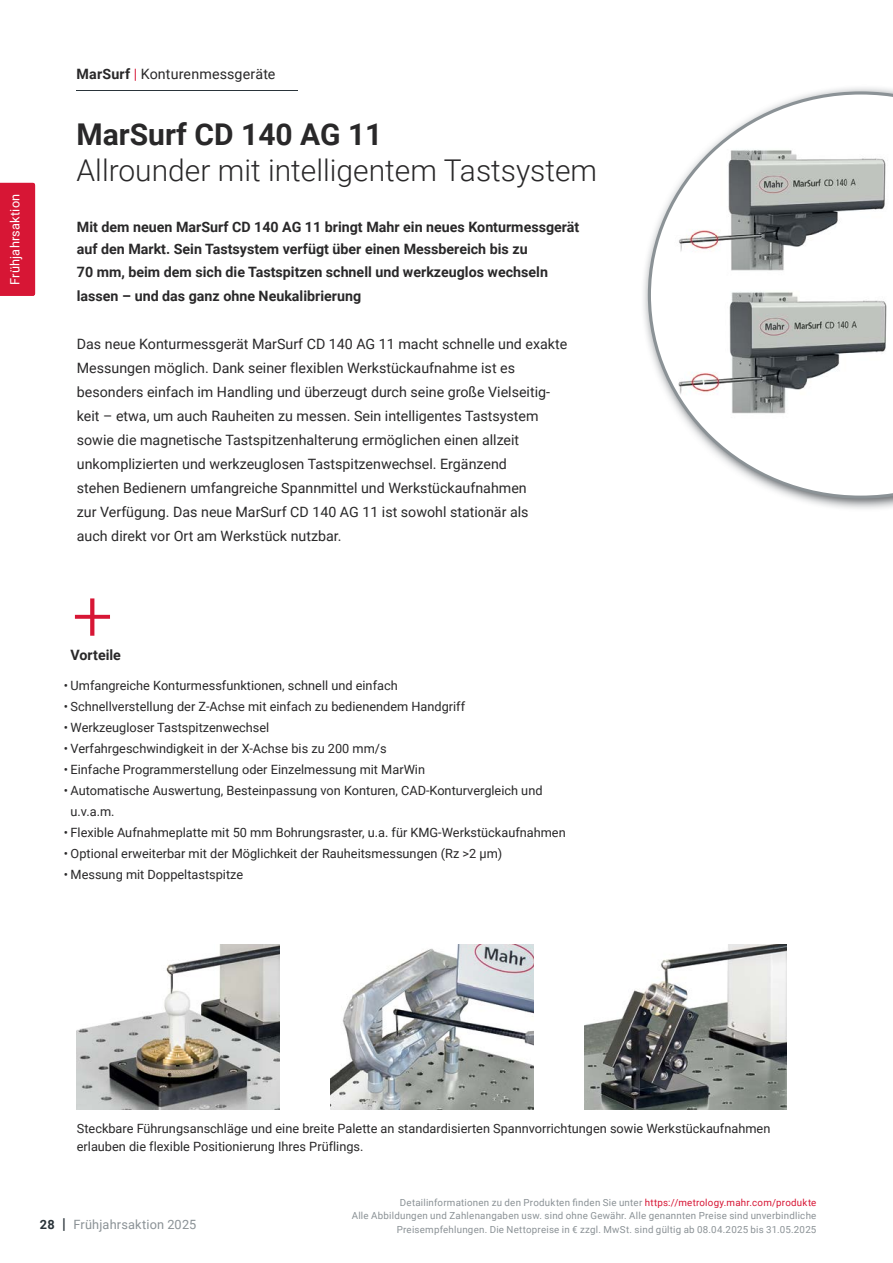
<style>
.page{position:relative;width:893px;height:1263px;background:#fff}
.page>*{position:absolute;margin:0;border:0;box-sizing:border-box;transform-origin:0 0}
.t1{font:300 72px "Roboto";color:#d71635}
.t2{font:300 30px "Roboto";color:#292829}
.t3{font:700 30px "Roboto";color:#292829}
.t4{font:14.25px/24px "Roboto";color:#292829}
.t5{font:700 14.25px/22.5px "Roboto";color:#292829}
.t6{font:12.75px/18.8px "Roboto";color:#292829}
.t7{font:12.75px "Roboto";letter-spacing:.015em;color:#8b9296}
.t8{font:12.75px "Roboto";letter-spacing:.015em;color:#fff}
.t9{font:9.75px/13.5px "Roboto";letter-spacing:.025em;color:#8b9296;text-align:right}
.s1{font-weight:700}
.s2{color:#d71635}
.s3{font-weight:700;color:#2a343a}
.s4{font-weight:700;font-size:15px;color:#2a343a}
</style>
<div class="page">
<div style="left:0;top:183px;width:35px;height:113px;background:#d71635"></div>
<img style="left:77px;top:944px;width:202px;height:165px">
<img style="left:331px;top:944px;width:202px;height:165px">
<img style="left:584px;top:944px;width:203px;height:165px">
<img style="left:643px;top:87px;width:250px;height:422px">
<svg style="left:648px;top:91px;width:245px;height:408px"></svg>
<img style="left:665px;top:137px;width:226px;height:143px">
<img style="left:663px;top:280px;width:229px;height:146px">
<hr style="left:77px;top:90px;width:221px;height:1px;background:#2a343a">
<p class="t8" style="left:6px;top:285px;width:92px;rotate:-90deg">Frühjahrsaktion</p>
<p class="t4" style="left:77px;top:61px;width:200px"><span class="s1">MarSurf</span> <span class="s2">|</span> Konturenmessgeräte</p>
<h2 class="t3" style="left:77px;top:113px;width:307px">MarSurf CD 140 AG 11</h2>
<h2 class="t2" style="left:77px;top:149px;width:522px">Allrounder mit intelligentem Tastsystem</h2>
<p class="t5" style="left:77px;top:215px;width:504px">Mit dem neuen MarSurf CD 140 AG 11 bringt Mahr ein neues Konturmessgerät auf den Markt. Sein Tastsystem verfügt über einen Messbereich bis zu<br>70 mm, beim dem sich die Tastspitzen schnell und werkzeuglos wechseln</p>
<p class="t5" style="left:77px;top:284px;width:286px">lassen – und das ganz ohne Neukalibrierung</p>
<p class="t4" style="left:77px;top:331px;width:492px">Das neue Konturmessgerät MarSurf CD 140 AG 11 macht schnelle und exakte Messungen möglich. Dank seiner flexiblen Werkstückaufnahme ist es besonders einfach im Handling und überzeugt durch seine große Vielseitig&shy;keit – etwa, um auch Rauheiten zu messen. Sein intelligentes Tastsystem sowie die magnetische Tastspitzenhalterung ermöglichen einen allzeit unkomplizierten und werkzeuglosen Tastspitzenwechsel. Ergänzend<br>stehen Bedienern umfangreiche Spannmittel und Werkstückaufnahmen<br>zur Verfügung. Das neue MarSurf CD 140 AG 11 ist sowohl stationär als<br>auch direkt vor Ort am Werkstück nutzbar.</p>
<h1 class="t1" style="left:72px;top:565px;width:42px">+</h1>
<p class="t5" style="left:71px;top:643px;width:52px">Vorteile</p>
<p class="t6" style="left:64px;top:675px;width:335px">• Umfangreiche Konturmessfunktionen, schnell und einfach</p>
<p class="t6" style="left:64px;top:696px;width:403px">• Schnellverstellung der Z-Achse mit einfach zu bedienendem Handgriff</p>
<p class="t6" style="left:64px;top:717px;width:207px">• Werkzeugloser Tastspitzenwechsel</p>
<p class="t6" style="left:64px;top:738px;width:324px">• Verfahrgeschwindigkeit in der X-Achse bis zu 200 mm/s</p>
<p class="t6" style="left:64px;top:759px;width:363px">• Einfache Programmerstellung oder Einzelmessung mit MarWin</p>
<p class="t6" style="left:71px;top:779px;width:473px;line-height:21px;text-indent:-7px">• Automatische Auswertung, Besteinpassung von Konturen, CAD-Konturvergleich und u.v.a.m.</p>
<p class="t6" style="left:64px;top:822px;width:503px">• Flexible Aufnahmeplatte mit 50 mm Bohrungsraster, u.a. für KMG-Werkstückaufnahmen</p>
<p class="t6" style="left:64px;top:843px;width:440px">• Optional erweiterbar mit der Möglichkeit der Rauheitsmessungen (Rz &gt;2 µm)</p>
<p class="t6" style="left:64px;top:864px;width:181px">• Messung mit Doppeltastspitze</p>
<p class="t6" style="left:77px;top:1118px;width:695px">Steckbare Führungsanschläge und eine breite Palette an standardisierten Spannvorrichtun gen sowie Werkstückaufnahmen erlauben die flexible Positionierung Ihres Prüflings.</p>
<p class="t7" style="left:40px;top:1215px;width:158px"><span class="s3">28</span> <span class="s4">|</span> Frühjahrsaktion 2025</p>
<p class="t9" style="left:352px;top:1195px;width:466px">Detailinformationen zu den Produkten finden Sie unter <span class="s2">https://metrology.mahr.com/produkte<br></span>Alle Abbildungen und Zahlenangaben usw. sind ohne Gewähr. Alle genannten Preise sind unverbindliche<br>Preisempfehlungen. Die Nettopreise in € zzgl. MwSt. sind gültig ab 08.04.2025 bis 31.05.2025</p>
</div>
